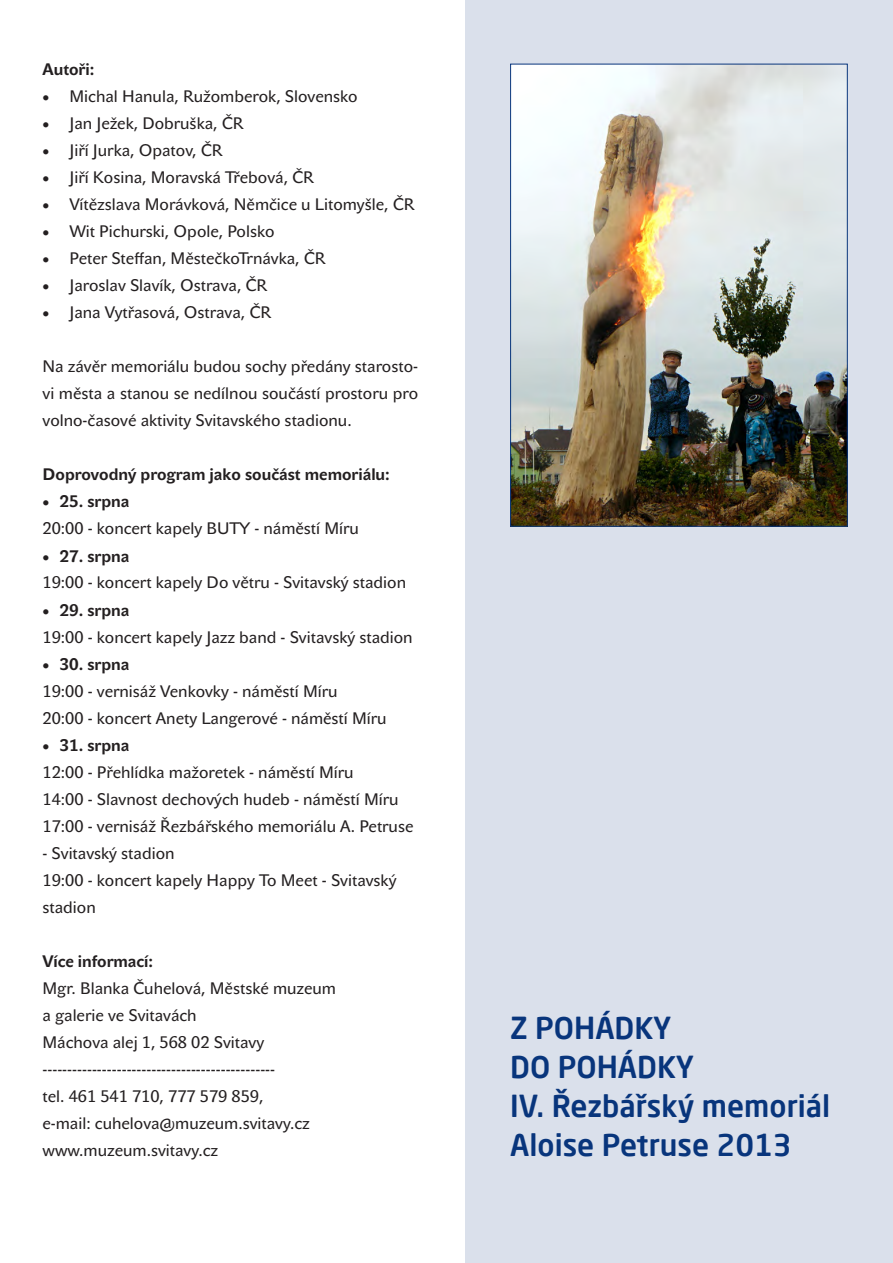
<style>
.page{position:relative;width:893px;height:1263px;background:#fff}
.page>*{position:absolute;margin:0;border:0;box-sizing:border-box;transform-origin:0 0}
.t1{font:500 29.85px "Neo Sans Pro";color:#08357c}
.ZÁKLADNÍ_TEXT{font:16.5px/27px "John Sans Text Pro";color:#231f20}
.ZÁKLADNÍ_TEXT-2{font:700 16.5px "John Sans Text Pro";color:#231f20}
</style>
<div class="page">
<div style="left:465px;top:0;width:428px;height:1263px;background:#dae0eb"></div>
<img style="left:512px;top:66px;width:334px;height:459px">
<div style="left:510px;top:64px;width:338px;height:463px;border:1px solid #08357c"></div>
<p class="ZÁKLADNÍ_TEXT-2" style="left:43px;top:60px;width:53px">Autoři:</p>
<p class="ZÁKLADNÍ_TEXT" style="left:43px;top:83px;width:317px">• Michal Hanula, Ružomberok, Slovensko</p>
<p class="ZÁKLADNÍ_TEXT" style="left:43px;top:110px;width:202px">• Jan Ježek, Dobruška, ČR</p>
<p class="ZÁKLADNÍ_TEXT" style="left:43px;top:137px;width:182px">• Jiří Jurka, Opatov, ČR</p>
<p class="ZÁKLADNÍ_TEXT" style="left:43px;top:164px;width:273px">• Jiří Kosina, Moravská Třebová, ČR</p>
<p class="ZÁKLADNÍ_TEXT" style="left:43px;top:191px;width:373px">• Vítězslava Morávková, Němčice u Litomyšle, ČR</p>
<p class="ZÁKLADNÍ_TEXT" style="left:43px;top:218px;width:234px">• Wit Pichurski, Opole, Polsko</p>
<p class="ZÁKLADNÍ_TEXT" style="left:43px;top:245px;width:285px">• Peter Steffan, MěstečkoTrnávka, ČR</p>
<p class="ZÁKLADNÍ_TEXT" style="left:43px;top:272px;width:226px">• Jaroslav Slavík, Ostrava, ČR</p>
<p class="ZÁKLADNÍ_TEXT" style="left:43px;top:299px;width:230px">• Jana Vytřasová, Ostrava, ČR</p>
<p class="ZÁKLADNÍ_TEXT" style="left:43px;top:353px;width:377px;text-align:justify">Na závěr memoriálu budou sochy předány starosto&shy;vi města a stanou se nedílnou součástí prostoru pro volno-časové aktivity Svitavského stadionu.</p>
<p class="ZÁKLADNÍ_TEXT-2" style="left:43px;top:465px;width:349px">Doprovodný program jako součást memoriálu:</p>
<p class="ZÁKLADNÍ_TEXT-2" style="left:43px;top:492px;width:89px">• 25. srpna</p>
<p class="ZÁKLADNÍ_TEXT" style="left:43px;top:515px;width:318px">20:00 - koncert kapely BUTY - náměstí Míru</p>
<p class="ZÁKLADNÍ_TEXT-2" style="left:43px;top:546px;width:89px">• 27. srpna</p>
<p class="ZÁKLADNÍ_TEXT" style="left:43px;top:569px;width:365px">19:00 - koncert kapely Do větru - Svitavský stadion</p>
<p class="ZÁKLADNÍ_TEXT-2" style="left:43px;top:600px;width:89px">• 29. srpna</p>
<p class="ZÁKLADNÍ_TEXT" style="left:43px;top:623px;width:372px">19:00 - koncert kapely Jazz band - Svitavský stadion</p>
<p class="ZÁKLADNÍ_TEXT-2" style="left:43px;top:654px;width:89px">• 30. srpna</p>
<p class="ZÁKLADNÍ_TEXT" style="left:43px;top:677px;width:297px">19:00 - vernisáž Venkovky - náměstí Míru</p>
<p class="ZÁKLADNÍ_TEXT" style="left:43px;top:704px;width:346px">20:00 - koncert Anety Langerové - náměstí Míru</p>
<p class="ZÁKLADNÍ_TEXT-2" style="left:43px;top:735px;width:89px">• 31. srpna</p>
<p class="ZÁKLADNÍ_TEXT" style="left:43px;top:758px;width:313px">12:00 - Přehlídka mažoretek - náměstí Míru</p>
<p class="ZÁKLADNÍ_TEXT" style="left:43px;top:785px;width:358px">14:00 - Slavnost dechových hudeb - náměstí Míru</p>
<p class="ZÁKLADNÍ_TEXT" style="left:43px;top:812px;width:372px">17:00 - vernisáž Řezbářského memoriálu A. Petruse</p>
<p class="ZÁKLADNÍ_TEXT" style="left:43px;top:839px;width:134px">- Svitavský stadion</p>
<p class="ZÁKLADNÍ_TEXT" style="left:43px;top:866px;width:355px">19:00 - koncert kapely Happy To Meet - Svitavský stadion</p>
<p class="ZÁKLADNÍ_TEXT-2" style="left:43px;top:951px;width:112px">Více informací:</p>
<p class="ZÁKLADNÍ_TEXT" style="left:43px;top:974px;width:295px">Mgr. Blanka Čuhelová, Městské muzeum a galerie ve Svitavách</p>
<p class="ZÁKLADNÍ_TEXT" style="left:43px;top:1028px;width:223px">Máchova alej 1, 568 02 Svitavy</p>
<p class="ZÁKLADNÍ_TEXT" style="left:43px;top:1055px;width:234px">-----------------------------------------------</p>
<p class="ZÁKLADNÍ_TEXT" style="left:43px;top:1082px;width:222px">tel. 461 541 710, 777 579 859,</p>
<p class="ZÁKLADNÍ_TEXT" style="left:43px;top:1109px;width:269px">e-mail: cuhelova@muzeum.svitavy.cz</p>
<p class="ZÁKLADNÍ_TEXT" style="left:43px;top:1136px;width:177px">www.muzeum.svitavy.cz</p>
<p class="t1" style="left:510px;top:1009px;width:163px">Z POHÁDKY</p>
<p class="t1" style="left:510px;top:1048px;width:185px">DO POHÁDKY</p>
<p class="t1" style="left:510px;top:1087px;width:321px">IV. Řezbářský memoriál</p>
<p class="t1" style="left:510px;top:1126px;width:283px">Aloise Petruse 2013</p>
</div>
